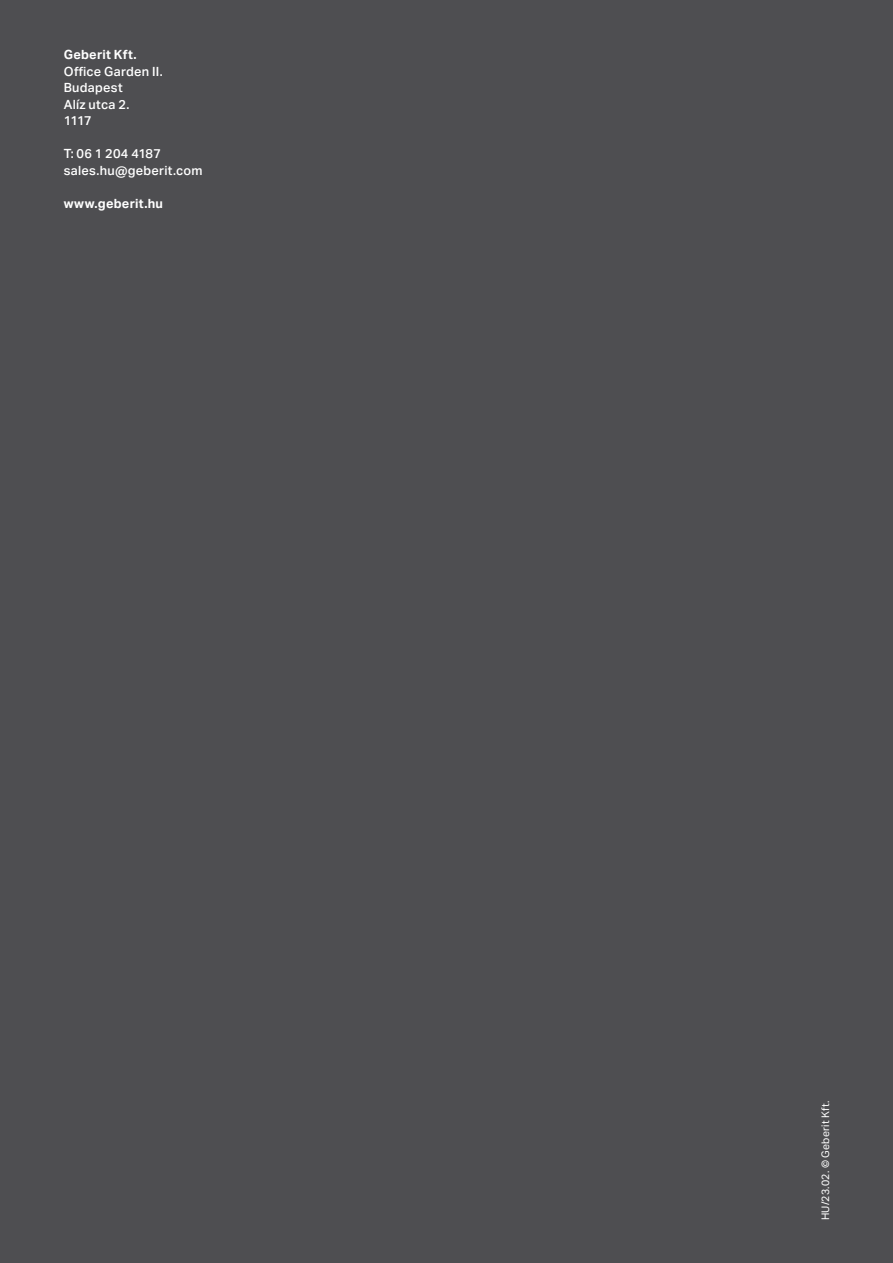
<style>
.page{position:relative;width:893px;height:1263px;background:#4e4e51}
.page>*{position:absolute;margin:0;border:0;box-sizing:border-box;transform-origin:0 0}
.t1{font:500 12.75px/16.5px "Aktiv Grotesk Geberit";letter-spacing:.02em;color:#fff}
.t2{font:700 12.75px "Aktiv Grotesk Geberit";letter-spacing:.02em;color:#fff}
.t3{font:10.5px "Aktiv Grotesk Geberit";letter-spacing:.03em;color:#fff}
</style>
<div class="page">
<p class="t2" style="left:64px;top:47px;width:74px">Geberit Kft.</p>
<p class="t1" style="left:64px;top:63px;width:100px">Office Garden II.<br>Budapest<br>Alíz utca 2.<br>1117</p>
<p class="t1" style="left:64px;top:145px;width:140px">T: 06 1 204 4187 sales.hu@geberit.com</p>
<p class="t2" style="left:64px;top:195px;width:101px">www.geberit.hu</p>
<p class="t3" style="left:819px;top:1220px;width:122px;rotate:-90deg">HU/23.02. © Geberit Kft.</p>
</div>
